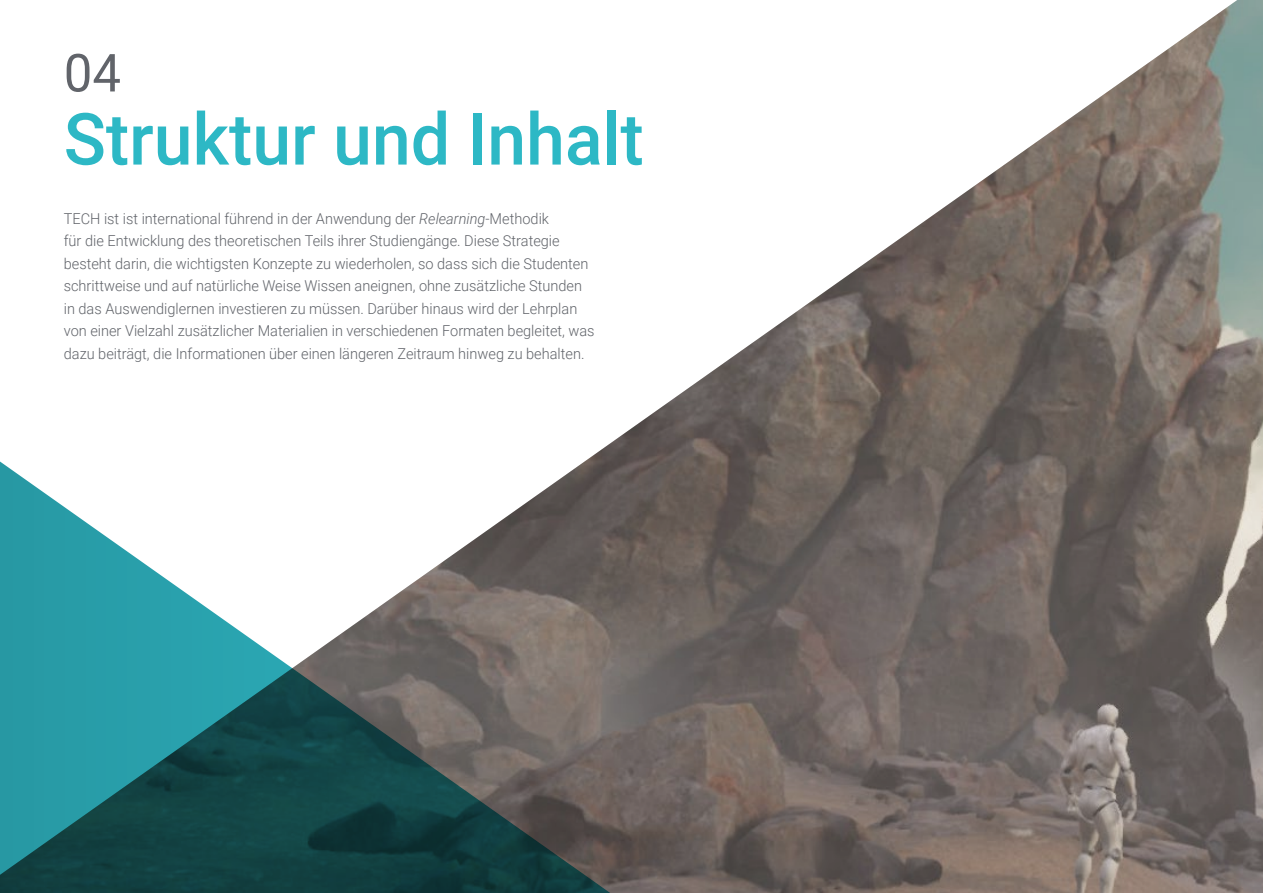
<style>
.page{position:relative;width:1263px;height:893px;background:#fff}
.page>*{position:absolute;margin:0;border:0;box-sizing:border-box;transform-origin:0 0}
.t1{font:500 72px "Roboto";color:#2db8c5}
.t2{font:52.5px "Roboto";color:#61646a}
.t3{font:300 15px/22.5px "Roboto";color:#61646a}
.s1{font-style:italic}
</style>
<div class="page">
<img style="left:606px;top:0;width:657px;height:893px">
<svg style="left:0;top:446px;width:640px;height:447px"></svg>
<h2 class="t2" style="left:64px;top:36px;width:59px">04</h2>
<h1 class="t1" style="left:64px;top:89px;width:581px">Struktur und Inhalt</h1>
<p class="t3" style="left:64px;top:207px;width:532px">TECH ist ist international führend in der Anwendung der <span class="s1">Relearning</span>-Methodik<br>für die Entwicklung des theoretischen Teils ihrer Studiengänge. Diese Strategie besteht darin, die wichtigsten Konzepte zu wiederholen, so dass sich die Studenten schrittweise und auf natürliche Weise Wissen aneignen, ohne zusätzliche Stunden in das Auswendiglernen investieren zu müssen. Darüber hinaus wird der Lehrplan von einer Vielzahl zusätzlicher Materialien in verschiedenen Formaten begleitet, was dazu beiträgt, die Informationen über einen längeren Zeitraum hinweg zu behalten.</p>
</div>
